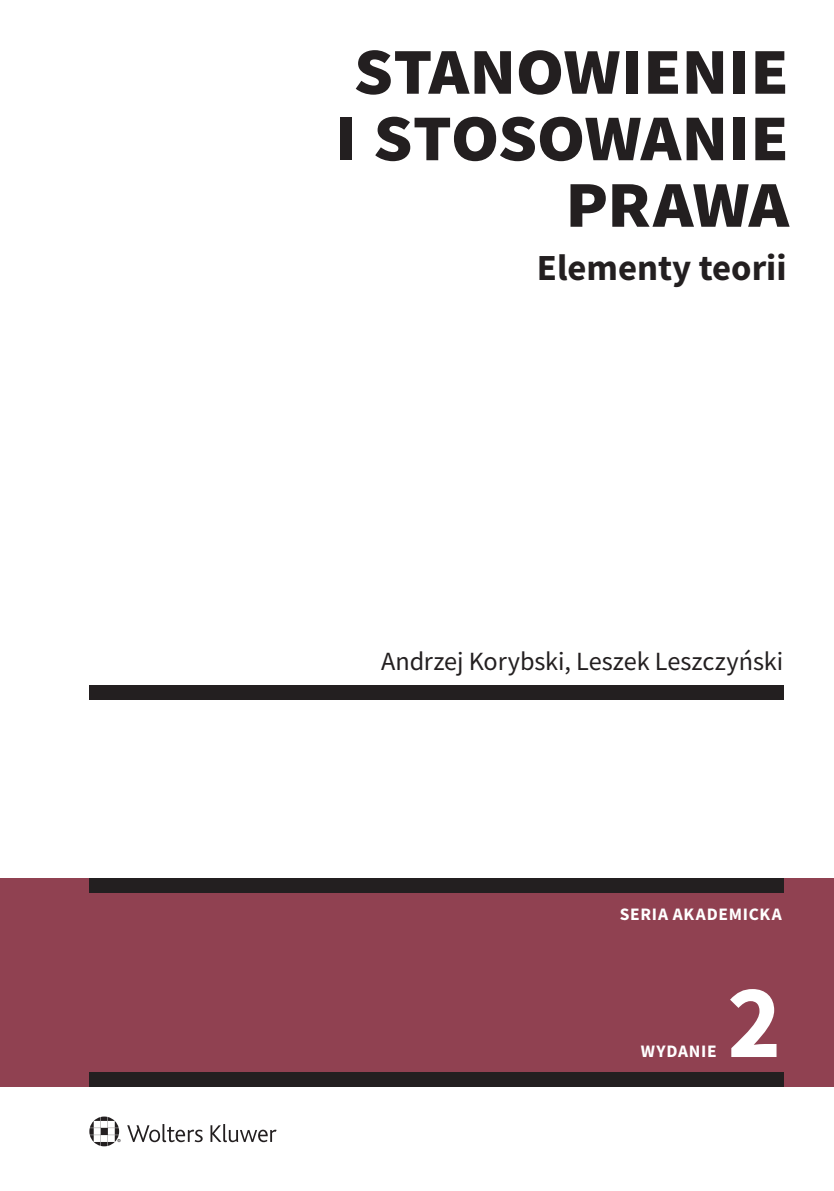
<style>
.page{position:relative;width:834px;height:1191px;background:#fff}
.page>*{position:absolute;margin:0;border:0;box-sizing:border-box;transform-origin:0 0}
.t1{font:700 105px "Source Sans Pro";color:#fff}
.t2{font:700 80.5px/66.5px "Source Sans Pro";letter-spacing:-.015em;color:#231f20;text-align:right}
.t3{font:700 36.75px "Source Sans Pro";color:#231f20}
.t4{font:26.25px "Source Sans Pro";letter-spacing:-.005em;color:#231f20}
.t5{font:700 17.5px "Source Sans Pro";letter-spacing:.04em;color:#fff}
</style>
<div class="page">
<svg style="left:89px;top:1116px;width:187px;height:30px"></svg>
<div style="left:0;top:878px;width:833px;height:208px;background:#904151"></div>
<div style="left:89px;top:685px;width:695px;height:14px;background:#231f20"></div>
<div style="left:89px;top:1071px;width:695px;height:15px;background:#231f20"></div>
<div style="left:89px;top:878px;width:695px;height:15px;background:#231f20"></div>
<h2 class="t2" style="left:333px;top:33px;width:457px">Stanowienie i StoSowanie prawa</h2>
<h3 class="t3" style="left:536px;top:243px;width:251px">Elementy teorii</h3>
<p class="t4" style="left:381px;top:644px;width:404px">Andrzej Korybski, Leszek Leszczyński</p>
<p class="t5" style="left:619px;top:902px;width:163px">SERIA AKADEMICKA</p>
<p class="t5" style="left:640px;top:1039px;width:77px">WYDANIE</p>
<h1 class="t1" style="left:726px;top:951px;width:57px">2</h1>
</div>
